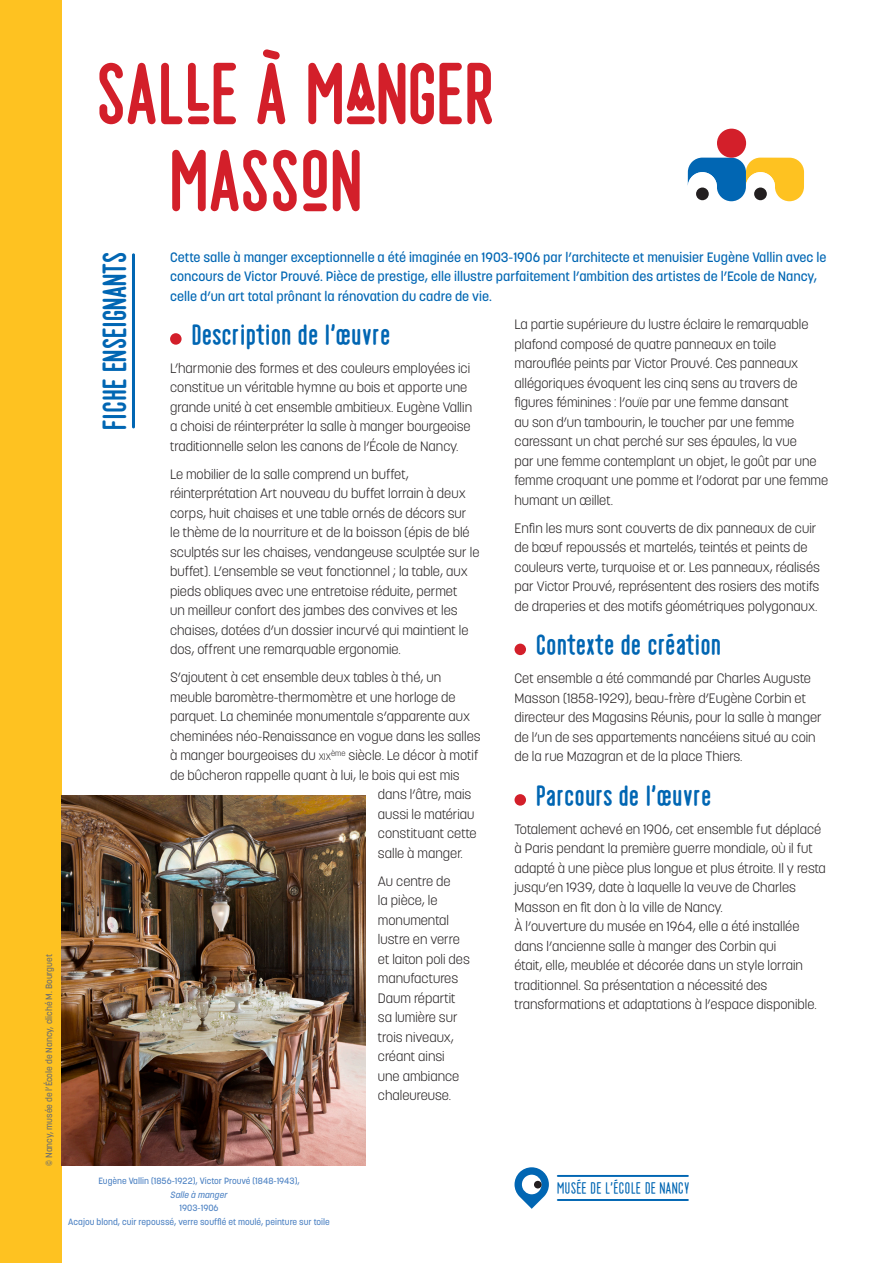
<style>
.page{position:relative;width:893px;height:1263px;background:#fff}
.page>*{position:absolute;margin:0;border:0;box-sizing:border-box;transform-origin:0 0}
.t1{font:700 90px/87px "Playtime";color:#d31f2a}
.t2{font:700 34.65px "Playtime";color:#0166b3}
.t3{font:700 30px "Playtime";color:#0166b3}
.t4{font:17.55px "Playtime";color:#0166b3}
.labeur{font:300 13.5px/19.5px "Korolev";color:#231f20}
.t5{font:500 13.5px/19.5px "Korolev";color:#0166b3}
.t6{font:500 9px "Korolev";color:#5084c4}
.t7{font:500 9px "Korolev";color:#6c6d70}
.t8{font:italic 500 9px "Korolev";color:#5084c4}
.s1{font-size:9.45px}
</style>
<div class="page">
<div style="left:170px;top:333px;width:12px;height:12px;background:#d31f2a;border-radius:50%"></div>
<div style="left:514px;top:644px;width:12px;height:11px;background:#d31f2a;border-radius:50%"></div>
<div style="left:514px;top:794px;width:12px;height:12px;background:#d31f2a;border-radius:50%"></div>
<hr style="left:132px;top:253px;width:3px;height:175px;background:#0166b3">
<svg style="left:688px;top:129px;width:116px;height:72px"></svg>
<div style="left:0;top:0;width:62px;height:1263px;background:#fec221"></div>
<img style="left:62px;top:795px;width:303px;height:371px">
<hr style="left:557px;top:1199px;width:132px;height:2px;background:#0166b3">
<hr style="left:557px;top:1175px;width:132px;height:2px;background:#0166b3">
<svg style="left:514px;top:1167px;width:35px;height:42px"></svg>
<div style="left:534px;top:1181px;width:8px;height:7px;background:#231f20;border-radius:50%"></div>
<p class="t1" style="left:169px;top:49px;width:327px;text-indent:-72px">SALLE À MANGER<br>MASSON</p>
<p class="t7" style="left:43px;top:1166px;width:213px;rotate:-90deg">© Nancy, musée de l’École de Nancy, cliché M. Bourguet</p>
<p class="t2" style="left:95px;top:430px;width:180px;rotate:-90deg">FICHE ENSEIGNANTS</p>
<p class="t5" style="left:170px;top:247px;width:658px">Cette salle à manger exceptionnelle a été imaginée en 1903-1906 par l’architecte et menuisier Eugène Vallin avec le concours de Victor Prouvé. Pièce de prestige, elle illustre parfaitement l’ambition des artistes de l’Ecole de Nancy, celle d’un art total prônant la rénovation du cadre de vie.</p>
<p class="t3" style="left:191px;top:317px;width:201px">Description de l’œuvre</p>
<p class="labeur" style="left:170px;top:358px;width:303px">L’harmonie des formes et des couleurs employées ici constitue un véritable hymne au bois et apporte une grande unité à cet ensemble ambitieux. Eugène Vallin a choisi de réinterpréter la salle à manger bourgeoise traditionnelle selon les canons de l’École de Nancy.</p>
<p class="labeur" style="left:170px;top:464px;width:311px">Le mobilier de la salle comprend un buffet, réinterprétation Art nouveau du buffet lorrain à deux corps, huit chaises et une table ornés de décors sur le thème de la nourriture et de la boisson (épis de blé sculptés sur les chaises, vendangeuse sculptée sur le buffet). L’ensemble se veut fonctionnel ; la table, aux pieds obliques avec une entretoise réduite, permet<br>un meilleur confort des jambes des convives et les chaises, dotées d’un dossier incurvé qui maintient le dos, offrent une remarquable ergonomie.</p>
<p class="labeur" style="left:170px;top:668px;width:273px">S’ajoutent à cet ensemble deux tables à thé, un</p>
<p class="labeur" style="left:170px;top:687px;width:287px">meuble baromètre-thermomètre et une horloge de</p>
<p class="labeur" style="left:170px;top:707px;width:301px">parquet. La cheminée monumentale s’apparente aux</p>
<p class="labeur" style="left:170px;top:726px;width:312px">cheminées néo-Renaissance en vogue dans les salles</p>
<p class="labeur" style="left:170px;top:746px;width:310px">à manger bourgeoises du <span class="s1">xix</span><sup>ème</sup> siècle. Le décor à motif</p>
<p class="labeur" style="left:170px;top:765px;width:291px">de bûcheron rappelle quant à lui, le bois qui est mis</p>
<p class="labeur" style="left:378px;top:785px;width:95px">dans l’âtre, mais</p>
<p class="labeur" style="left:378px;top:804px;width:98px">aussi le matériau</p>
<p class="labeur" style="left:378px;top:824px;width:100px">constituant cette</p>
<p class="labeur" style="left:378px;top:843px;width:86px">salle à manger.</p>
<p class="labeur" style="left:378px;top:871px;width:93px">Au centre de<br>la pièce, le monumental lustre en verre et laiton poli des manufactures<br>Daum répartit sa lumière sur trois niveaux, créant ainsi une ambiance chaleureuse.</p>
<p class="labeur" style="left:514px;top:315px;width:315px">La partie supérieure du lustre éclaire le remarquable plafond composé de quatre panneaux en toile marouflée peints par Victor Prouvé. Ces panneaux allégoriques évoquent les cinq sens au travers de figures féminines : l’ouïe par une femme dansant<br>au son d’un tambourin, le toucher par une femme caressant un chat perché sur ses épaules, la vue<br>par une femme contemplant un objet, le goût par une femme croquant une pomme et l’odorat par une femme humant un œillet.</p>
<p class="labeur" style="left:514px;top:518px;width:307px">Enfin les murs sont couverts de dix panneaux de cuir de bœuf repoussés et martelés, teintés et peints de couleurs verte, turquoise et or. Les panneaux, réalisés par Victor Prouvé, représentent des rosiers des motifs de draperies et des motifs géométriques polygonaux.</p>
<p class="t3" style="left:536px;top:628px;width:187px">Contexte de création</p>
<p class="labeur" style="left:514px;top:669px;width:309px">Cet ensemble a été commandé par Charles Auguste Masson (1858-1929), beau-frère d’Eugène Corbin et directeur des Magasins Réunis, pour la salle à manger de l’un de ses appartements nancéiens situé au coin de la rue Mazagran et de la place Thiers.</p>
<p class="t3" style="left:536px;top:778px;width:177px">Parcours de l’œuvre</p>
<p class="labeur" style="left:514px;top:819px;width:313px">Totalement achevé en 1906, cet ensemble fut déplacé à Paris pendant la première guerre mondiale, où il fut adapté à une pièce plus longue et plus étroite. Il y resta jusqu’en 1939, date à laquelle la veuve de Charles Masson en fit don à la ville de Nancy.<br>À l’ouverture du musée en 1964, elle a été installée dans l’ancienne salle à manger des Corbin qui<br>était, elle, meublée et décorée dans un style lorrain traditionnel. Sa présentation a nécessité des transformations et adaptations à l’espace disponible.</p>
<p class="t6" style="left:98px;top:1175px;width:203px">Eugène Vallin (1856-1922), Victor Prouvé (1848-1943),</p>
<p class="t8" style="left:171px;top:1189px;width:58px">Salle à manger</p>
<p class="t6" style="left:179px;top:1202px;width:41px">1903-1906</p>
<p class="t6" style="left:68px;top:1216px;width:263px">Acajou blond, cuir repoussé, verre soufflé et moulé, peinture sur toile</p>
<p class="t4" style="left:557px;top:1178px;width:135px">MUSÉE DE L'ÉCOLE DE NANCY</p>
</div>
